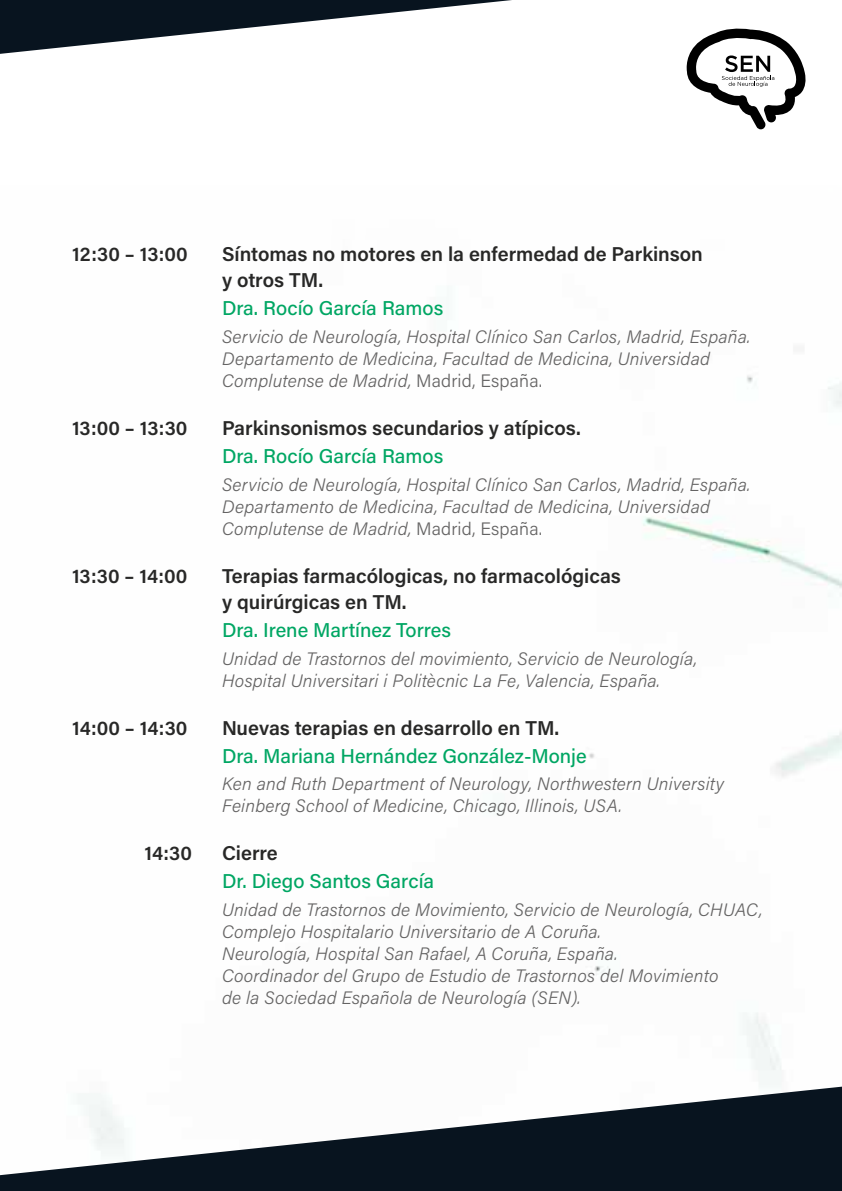
<style>
.page{position:relative;width:842px;height:1191px;background:#fff}
.page>*{position:absolute;margin:0;border:0;box-sizing:border-box;transform-origin:0 0}
.t1{font:600 20px/26px "Acumin Pro";color:#282827}
.t2{font:500 20px "Acumin Pro";color:#00a663}
.t3{font:italic 300 18px/22px "Acumin Pro";letter-spacing:.01em;color:#646363}
.s1{font-style:normal}
</style>
<div class="page">
<img style="left:587px;top:375px;width:255px;height:710px">
<svg style="left:0;top:0;width:512px;height:54px"></svg>
<svg style="left:0;top:1086px;width:842px;height:105px;fill:#08141f"></svg>
<svg style="left:687px;top:28px;width:119px;height:101px"></svg>
<p class="t1" style="left:72px;top:240px;width:117px">12:30 – 13:00</p>
<p class="t1" style="left:222px;top:240px;width:482px">Síntomas no motores en la enfermedad de Parkinson y otros TM.</p>
<p class="t2" style="left:222px;top:294px;width:223px">Dra. Rocío García Ramos</p>
<p class="t3" style="left:222px;top:325px;width:530px">Servicio de Neurología, Hospital Clínico San Carlos, Madrid, España.<br>Departamento de Medicina, Facultad de Medicina, Universidad<br>Complutense de Madrid, <span class="s1">Madrid, España.</span></p>
<p class="t1" style="left:72px;top:414px;width:117px">13:00 – 13:30</p>
<p class="t1" style="left:222px;top:414px;width:360px">Parkinsonismos secundarios y atípicos.</p>
<p class="t2" style="left:222px;top:442px;width:223px">Dra. Rocío García Ramos</p>
<p class="t3" style="left:222px;top:473px;width:530px">Servicio de Neurología, Hospital Clínico San Carlos, Madrid, España.<br>Departamento de Medicina, Facultad de Medicina, Universidad<br>Complutense de Madrid, <span class="s1">Madrid, España.</span></p>
<p class="t1" style="left:72px;top:562px;width:117px">13:30 – 14:00</p>
<p class="t1" style="left:222px;top:562px;width:400px">Terapias farmacólogicas, no farmacológicas y quirúrgicas en TM.</p>
<p class="t2" style="left:222px;top:616px;width:231px">Dra. Irene Martínez Torres</p>
<p class="t3" style="left:222px;top:646px;width:476px">Unidad de Trastornos del movimiento, Servicio de Neurología,<br>Hospital Universitari i Politècnic La Fe, Valencia, España.</p>
<p class="t1" style="left:72px;top:713px;width:117px">14:00 – 14:30</p>
<p class="t1" style="left:222px;top:713px;width:339px">Nuevas terapias en desarrollo en TM.</p>
<p class="t2" style="left:222px;top:741px;width:366px">Dra. Mariana Hernández González-Monje</p>
<p class="t3" style="left:222px;top:772px;width:504px">Ken and Ruth Department of Neurology, Northwestern University<br>Feinberg School of Medicine, Chicago, Illinois, USA.</p>
<p class="t1" style="left:144px;top:839px;width:49px">14:30</p>
<p class="t1" style="left:222px;top:839px;width:57px">Cierre</p>
<p class="t2" style="left:222px;top:867px;width:214px">Dr. Diego Santos García</p>
<p class="t3" style="left:222px;top:898px;width:542px">Unidad de Trastornos de Movimiento, Servicio de Neurología, CHUAC, Complejo Hospitalario Universitario de A Coruña.<br>Neurología, Hospital San Rafael, A Coruña, España.<br>Coordinador del Grupo de Estudio de Trastornos del Movimiento<br>de la Sociedad Española de Neurología (SEN).</p>
</div>
